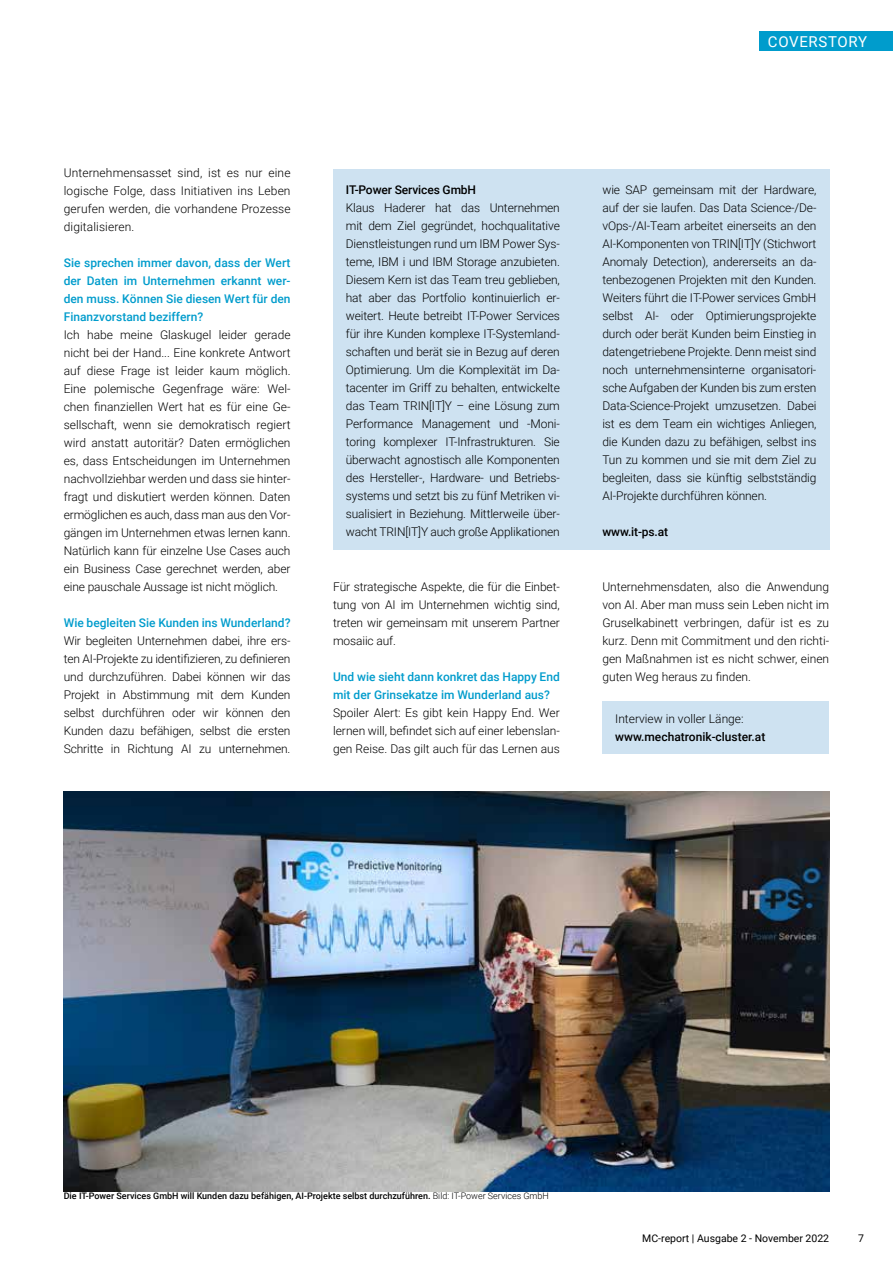
<style>
.page{position:relative;width:893px;height:1263px;background:#fff}
.page>*{position:absolute;margin:0;border:0;box-sizing:border-box;transform-origin:0 0}
.t1{font:15px "Roboto";letter-spacing:.045em;color:#fff}
.t2{font:300 12px/18px "Roboto";letter-spacing:-.01em;color:#000;text-align:justify}
.t3{font:500 12px/18px "Roboto";color:#009ccc;text-align:justify}
.t4{font:500 12px "Roboto";letter-spacing:-.01em;color:#000}
.t5{font:10.5px "Roboto";color:#000}
.t6{font:500 9px "Roboto";color:#000}
.s1{font-weight:300}
</style>
<div class="page">
<div style="left:759px;top:32px;width:134px;height:19px;background:#009ccc"></div>
<div style="left:602px;top:701px;width:227px;height:52px;background:#cee2f1"></div>
<img style="left:64px;top:791px;width:765px;height:400px">
<div style="left:333px;top:169px;width:496px;height:381px;background:#cee2f1"></div>
<p class="t1" style="left:768px;top:31px;width:101px">COVERSTORY</p>
<p class="t2" style="left:64px;top:164px;width:228px">Unternehmensasset sind, ist es nur eine logische Folge, dass Initiativen ins Leben gerufen werden, die vorhandene Prozesse digitalisieren.</p>
<p class="t3" style="left:64px;top:254px;width:228px">Sie sprechen immer davon, dass der Wert der Daten im Unternehmen erkannt wer&shy;den muss. Können Sie diesen Wert für den Finanzvorstand beziffern?</p>
<p class="t2" style="left:64px;top:326px;width:228px">Ich habe meine Glaskugel leider gerade nicht bei der Hand... Eine konkrete Antwort auf diese Frage ist leider kaum möglich.<br>Eine polemische Gegenfrage wäre: Wel&shy;chen finanziellen Wert hat es für eine Ge&shy;sellschaft, wenn sie demokratisch regiert wird anstatt autoritär? Daten ermöglichen es, dass Entscheidungen im Unternehmen nachvollziehbar werden und dass sie hinter&shy;fragt und diskutiert werden können. Daten ermöglichen es auch, dass man aus den Vor&shy;gängen im Unternehmen etwas lernen kann.<br>Natürlich kann für einzelne Use Cases auch ein Business Case gerechnet werden, aber eine pauschale Aussage ist nicht möglich.</p>
<p class="t3" style="left:64px;top:614px;width:228px">Wie begleiten Sie Kunden ins Wunderland?</p>
<p class="t2" style="left:64px;top:632px;width:228px">Wir begleiten Unternehmen dabei, ihre ers&shy;ten AI-Projekte zu identifizieren, zu definieren und durchzuführen. Dabei können wir das Projekt in Abstimmung mit dem Kunden selbst durchführen oder wir können den Kunden dazu befähigen, selbst die ersten Schritte in Richtung AI zu unternehmen.</p>
<p class="t4" style="left:346px;top:182px;width:132px">IT-Power Services GmbH</p>
<p class="t2" style="left:346px;top:198px;width:216px">Klaus Haderer hat das Unternehmen mit dem Ziel gegründet, hochqualitative Dienstleistungen rund um IBM Power Sys&shy;teme, IBM i und IBM Storage anzubieten.<br>Diesem Kern ist das Team treu geblieben, hat aber das Portfolio kontinuierlich er&shy;weitert. Heute betreibt IT-Power Services für ihre Kunden komplexe IT-Systemland&shy;schaften und berät sie in Bezug auf deren Optimierung. Um die Komplexität im Da&shy;tacenter im Griff zu behalten, entwickelte das Team TRIN[IT]Y – eine Lösung zum Performance Management und -Moni&shy;toring komplexer IT-Infrastrukturen. Sie überwacht agnostisch alle Komponenten des Hersteller-, Hardware- und Betriebs&shy;systems und setzt bis zu fünf Metriken vi&shy;sualisiert in Beziehung. Mittlerweile über&shy;wacht TRIN[IT]Y auch große Applikationen</p>
<p class="t2" style="left:333px;top:578px;width:228px">Für strategische Aspekte, die für die Einbet&shy;tung von AI im Unternehmen wichtig sind, treten wir gemeinsam mit unserem Partner mosaiic auf.</p>
<p class="t3" style="left:333px;top:668px;width:228px">Und wie sieht dann konkret das Happy End mit der Grinsekatze im Wunderland aus?</p>
<p class="t2" style="left:333px;top:704px;width:228px">Spoiler Alert: Es gibt kein Happy End. Wer lernen will, befindet sich auf einer lebenslan&shy;gen Reise. Das gilt auch für das Lernen aus</p>
<p class="t2" style="left:602px;top:180px;width:216px">wie SAP gemeinsam mit der Hardware, auf der sie laufen. Das Data Science-/De&shy;vOps-/AI-Team arbeitet einerseits an den AI-Komponenten von TRIN[IT]Y (Stichwort Anomaly Detection), andererseits an da&shy;tenbezogenen Projekten mit den Kunden.<br>Weiters führt die IT-Power services GmbH selbst AI- oder Optimierungsprojekte durch oder berät Kunden beim Einstieg in datengetriebene Projekte. Denn meist sind noch unternehmensinterne organisatori&shy;sche Aufgaben der Kunden bis zum ersten Data-Science-Projekt umzusetzen. Dabei ist es dem Team ein wichtiges Anliegen, die Kunden dazu zu befähigen, selbst ins Tun zu kommen und sie mit dem Ziel zu begleiten, dass sie künftig selbstständig AI-Projekte durchführen können.</p>
<p class="t4" style="left:602px;top:524px;width:67px">www.it-ps.at</p>
<p class="t2" style="left:602px;top:578px;width:228px">Unternehmensdaten, also die Anwendung von AI. Aber man muss sein Leben nicht im Gruselkabinett verbringen, dafür ist es zu kurz. Denn mit Commitment und den richti&shy;gen Maßnahmen ist es nicht schwer, einen guten Weg heraus zu finden.</p>
<p class="t2" style="left:615px;top:709px;width:130px">Interview in voller Länge:</p>
<p class="t4" style="left:615px;top:728px;width:152px">www.mechatronik-cluster.at</p>
<p class="t6" style="left:64px;top:1190px;width:487px">Die IT-Power Services GmbH will Kunden dazu befähigen, AI-Projekte selbst durchzuführen. <span class="s1">Bild: IT-Power Services GmbH</span></p>
<p class="t5" style="left:642px;top:1231px;width:188px">MC-report | Ausgabe 2 - November 2022</p>
<p class="t5" style="left:858px;top:1231px;width:7px">7</p>
</div>
